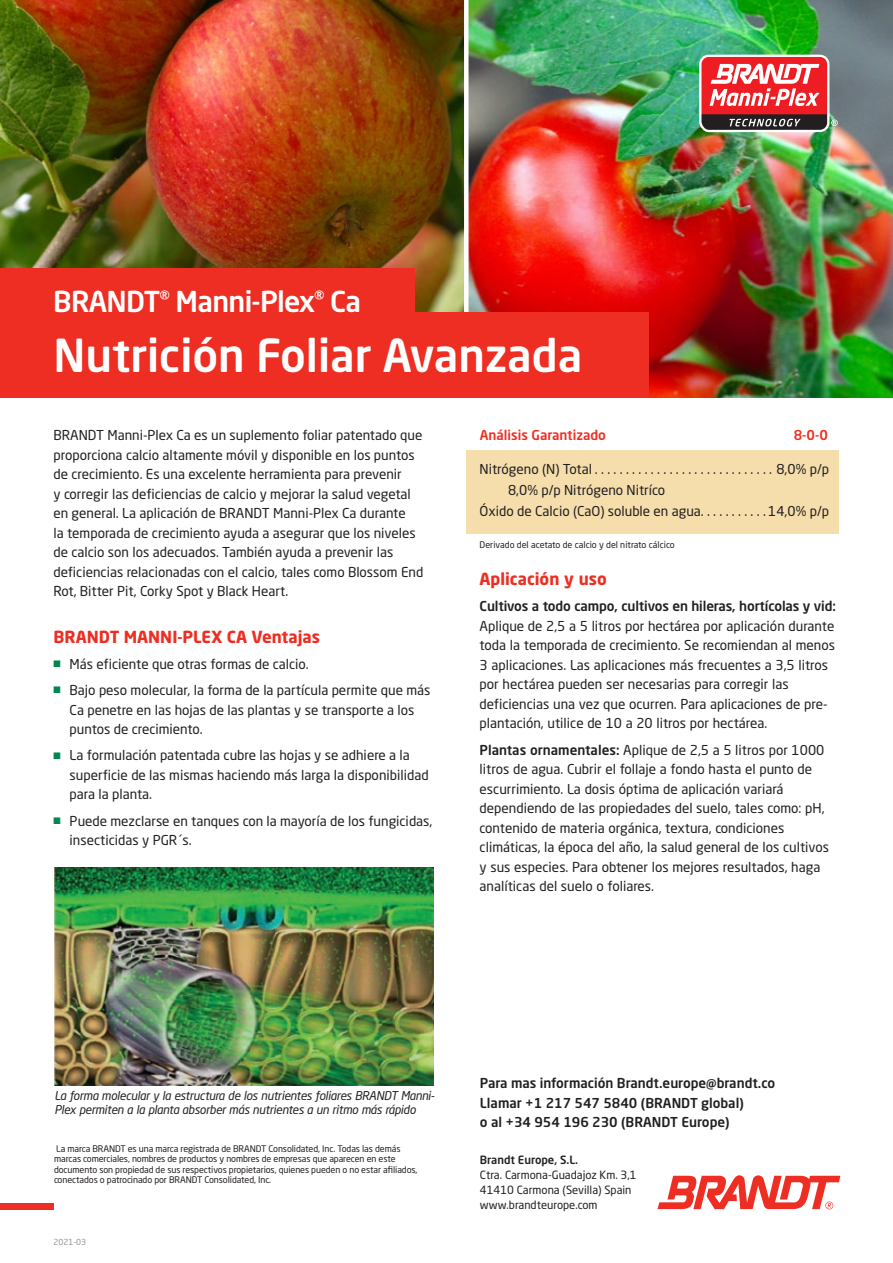
<style>
.page{position:relative;width:893px;height:1263px;background:#fff}
.page>*{position:absolute;margin:0;border:0;box-sizing:border-box;transform-origin:0 0}
.t1{font:500 45px "Neo Sans Pro";color:#fff}
.t2{font:500 28.5px "Neo Sans Pro";letter-spacing:-.025em;color:#fff}
.t3{font:700 16.5px "Neo Sans Pro";color:#ee2e22}
.t4{font:13.5px/19.5px "Neo Sans Pro";color:#231f20}
.t5{font:500 13.5px/19.5px "Neo Sans Pro";color:#231f20}
.t6{font:500 13.5px "Neo Sans Pro";color:#ee2e22}
.t7{font:italic 12px/14.4px "Neo Sans Pro";letter-spacing:-.02em;color:#231f20}
.t8{font:11.25px/15px "Neo Sans Pro";color:#231f20}
.t9{font:500 11.25px "Neo Sans Pro";color:#231f20}
.t10{font:9px/10.5px "Neo Sans Pro";letter-spacing:-.01em;color:#231f20}
.t11{font:8.25px "Neo Sans Pro";color:#939598}
.s1{color:#008751}
.s2{font-weight:500}
</style>
<div class="page">
<img style="left:0;top:0;width:464px;height:312px">
<img style="left:469px;top:0;width:424px;height:397px">
<div style="left:467px;top:450px;width:372px;height:84px;background:#f5deab"></div>
<div style="left:0;top:1203px;width:53px;height:6px;background:#ee2e22"></div>
<svg style="left:657px;top:1175px;width:183px;height:34px"></svg>
<div style="left:0;top:312px;width:648px;height:85px;background:#ee2e22"></div>
<div style="left:0;top:268px;width:414px;height:60px;background:#ee2e22"></div>
<svg style="left:699px;top:55px;width:139px;height:77px"></svg>
<img style="left:54px;top:867px;width:379px;height:218px">
<h2 class="t2" style="left:53px;top:283px;width:310px">BRANDT<sup>®</sup> Manni-Plex<sup>®</sup> Ca</h2>
<h1 class="t1" style="left:53px;top:327px;width:530px">Nutrición Foliar Avanzada</h1>
<p class="t4" style="left:53px;top:425px;width:371px">BRANDT Manni-Plex Ca es un suplemento foliar patentado que proporciona calcio altamente móvil y disponible en los puntos de crecimiento. Es una excelente herramienta para prevenir<br>y corregir las deficiencias de calcio y mejorar la salud vegetal en general. La aplicación de BRANDT Manni-Plex Ca durante<br>la temporada de crecimiento ayuda a asegurar que los niveles de calcio son los adecuados. También ayuda a prevenir las deficiencias relacionadas con el calcio, tales como Blossom End Rot, Bitter Pit, Corky Spot y Black Heart.</p>
<p class="t3" style="left:53px;top:626px;width:268px">BRANDT MANNI-PLEX CA Ventajas</p>
<p class="t4" style="left:53px;top:654px;width:255px"><span class="s1">■</span> Más eficiente que otras formas de calcio.</p>
<p class="t4" style="left:70px;top:680px;width:362px;text-indent:-16px"><span class="s1">■</span> Bajo peso molecular, la forma de la partícula permite que más<br>Ca penetre en las hojas de las plantas y se transporte a los puntos de crecimiento.</p>
<p class="t4" style="left:70px;top:745px;width:361px;text-indent:-16px"><span class="s1">■</span> La formulación patentada cubre las hojas y se adhiere a la superficie de las mismas haciendo más larga la disponibilidad para la planta.</p>
<p class="t4" style="left:70px;top:811px;width:364px;text-indent:-16px"><span class="s1">■</span> Puede mezclarse en tanques con la mayoría de los fungicidas, insecticidas y PGR´s.</p>
<p class="t6" style="left:480px;top:427px;width:128px">Análisis Garantizado</p>
<p class="t6" style="left:794px;top:427px;width:36px">8-0-0</p>
<p class="t4" style="left:480px;top:459px;width:351px">Nitrógeno (N) Total . . . . . . . . . . . . . . . . . . . . . . . . . . . . . 8,0% p/p</p>
<p class="t4" style="left:508px;top:480px;width:159px">8,0% p/p Nitrógeno Nitríco</p>
<p class="t4" style="left:480px;top:501px;width:351px">Óxido de Calcio (CaO) soluble en agua . . . . . . . . . . 14,0% p/p</p>
<p class="t10" style="left:480px;top:539px;width:197px">Derivado del acetato de calcio y del nitrato cálcico</p>
<p class="t3" style="left:480px;top:568px;width:129px">Aplicación y uso</p>
<p class="t5" style="left:480px;top:596px;width:358px">Cultivos a todo campo, cultivos en hileras, hortícolas y vid:</p>
<p class="t4" style="left:480px;top:616px;width:357px">Aplique de 2,5 a 5 litros por hectárea por aplicación durante toda la temporada de crecimiento. Se recomiendan al menos 3 aplicaciones. Las aplicaciones más frecuentes a 3,5 litros por hectárea pueden ser necesarias para corregir las deficiencias una vez que ocurren. Para aplicaciones de pre&shy;plantación, utilice de 10 a 20 litros por hectárea.</p>
<p class="t4" style="left:480px;top:740px;width:351px"><span class="s2">Plantas ornamentales:</span> Aplique de 2,5 a 5 litros por 1000 litros de agua. Cubrir el follaje a fondo hasta el punto de escurrimiento. La dosis óptima de aplicación variará dependiendo de las propiedades del suelo, tales como: pH, contenido de materia orgánica, textura, condiciones climáticas, la época del año, la salud general de los cultivos y sus especies. Para obtener los mejores resultados, haga analíticas del suelo o foliares.</p>
<p class="t7" style="left:54px;top:1088px;width:382px">La forma molecular y la estructura de los nutrientes foliares BRANDT Manni-<br>Plex permiten a la planta absorber más nutrientes a un ritmo más rápido</p>
<p class="t10" style="left:54px;top:1143px;width:365px">La marca BRANDT es una marca registrada de BRANDT Consolidated, Inc. Todas las demás marcas comerciales, nombres de productos y nombres de empresas que aparecen en este documento son propiedad de sus respectivos propietarios, quienes pueden o no estar afiliados, conectados o patrocinado por BRANDT Consolidated, Inc.</p>
<p class="t11" style="left:53px;top:1237px;width:34px">2021-03</p>
<p class="t5" style="left:480px;top:1073px;width:297px">Para mas información Brandt.europe@brandt.co<br>Llamar +1 217 547 5840 (BRANDT global)<br>o al +34 954 196 230 (BRANDT Europe)</p>
<p class="t9" style="left:480px;top:1153px;width:100px">Brandt Europe, S.L.</p>
<p class="t8" style="left:480px;top:1167px;width:158px">Ctra. Carmona-Guadajoz Km. 3,1<br>41410 Carmona (Sevilla) Spain www.brandteurope.com</p>
</div>
